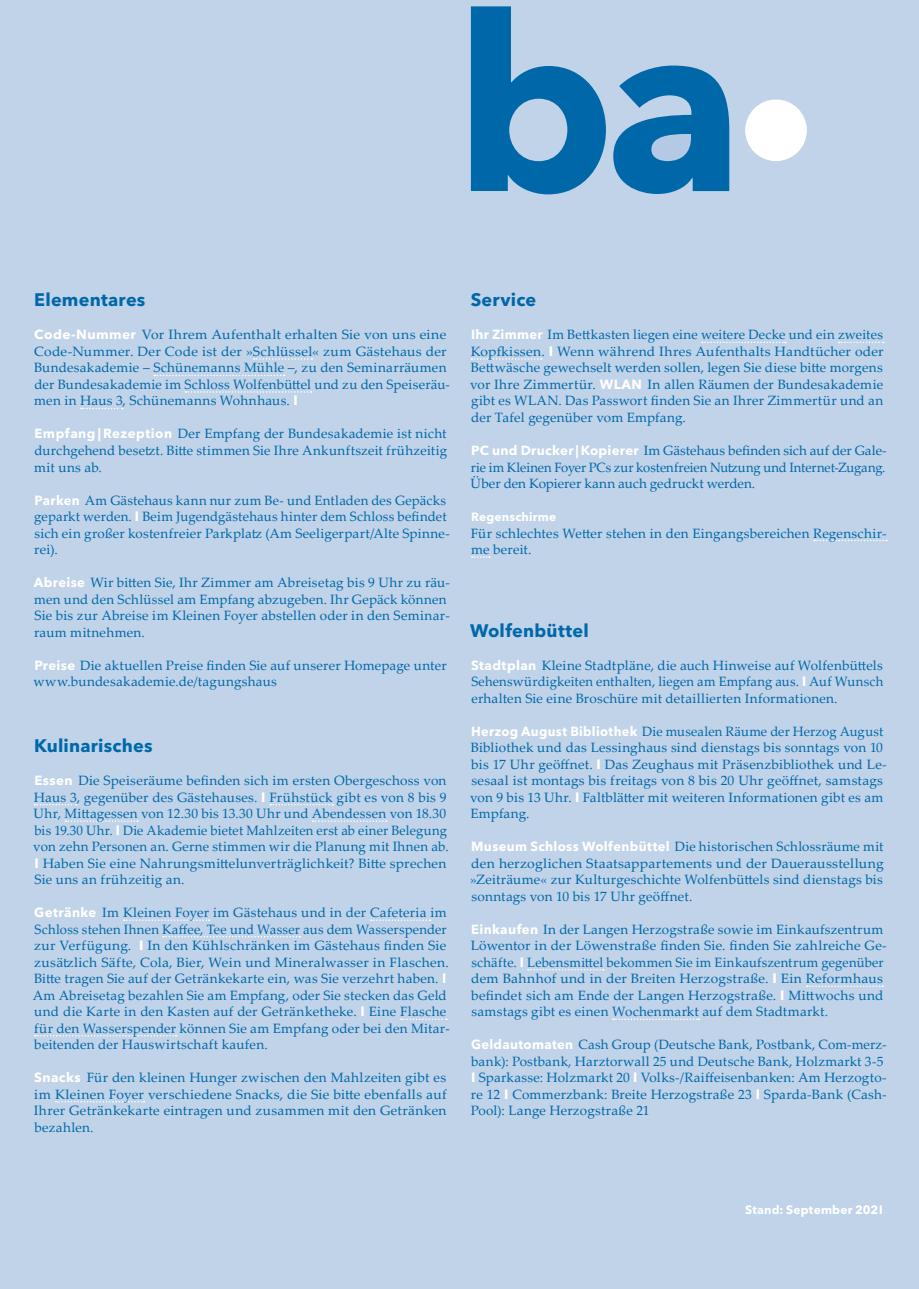
<style>
.page{position:relative;width:919px;height:1289px;background:#fff}
.page>*{position:absolute;margin:0;border:0;box-sizing:border-box;transform-origin:0 0}
.t1{font:700 244.05px "Avenir Next LT Pro Boldnew 01";color:#0068a9}
.t2{font:700 18px "Avenir Next LT Pro Boldnew 01";letter-spacing:.01em;color:#0068a9}
.t3{font:13.5px/16.5px "Palatino Linotype";letter-spacing:.015em;color:#0068a9}
.t4{font:700 12px "Avenir Next LT Pro Boldnew 01";letter-spacing:.015em;color:#fff}
.s1{font-family:"Avenir Next LT Pro Boldnew 01";font-weight:700;font-size:13.2px;color:#fff}
.s2{font-family:"Avenir Next LT Pro Boldnew 01";font-weight:700;color:#fff}
</style>
<div class="page">
<div style="left:0;top:0;width:918px;height:1288px;background:#c0d3e8"></div>
<svg style="left:613px;top:66px;width:116px;height:128px"></svg>
<div style="left:745px;top:99px;width:61px;height:62px;background:#fff;border-radius:50%"></div>
<svg style="left:254px;top:358px;width:58px;height:2px"></svg>
<svg style="left:154px;top:375px;width:130px;height:1px"></svg>
<svg style="left:185px;top:391px;width:126px;height:2px"></svg>
<svg style="left:81px;top:408px;width:42px;height:1px"></svg>
<svg style="left:35px;top:804px;width:42px;height:1px"></svg>
<svg style="left:270px;top:804px;width:63px;height:1px"></svg>
<svg style="left:65px;top:820px;width:73px;height:2px"></svg>
<svg style="left:312px;top:820px;width:75px;height:2px"></svg>
<svg style="left:124px;top:919px;width:86px;height:2px"></svg>
<svg style="left:371px;top:919px;width:59px;height:2px"></svg>
<svg style="left:163px;top:936px;width:137px;height:1px"></svg>
<svg style="left:401px;top:1018px;width:46px;height:2px"></svg>
<svg style="left:35px;top:1035px;width:142px;height:1px"></svg>
<svg style="left:56px;top:1101px;width:88px;height:1px"></svg>
<svg style="left:701px;top:342px;width:84px;height:1px"></svg>
<svg style="left:838px;top:342px;width:45px;height:1px"></svg>
<svg style="left:471px;top:358px;width:70px;height:2px"></svg>
<svg style="left:814px;top:540px;width:72px;height:1px"></svg>
<svg style="left:472px;top:556px;width:18px;height:2px"></svg>
<svg style="left:528px;top:969px;width:75px;height:1px"></svg>
<svg style="left:806px;top:985px;width:77px;height:2px"></svg>
<svg style="left:612px;top:1018px;width:87px;height:2px"></svg>
<h1 class="t1" style="left:455px;top:-44px;width:162px">b</h1>
<h2 class="t2" style="left:34px;top:289px;width:113px">Elementares</h2>
<p class="t3" style="left:34px;top:326px;width:417px"><span class="s1">Code-Nummer</span> Vor Ihrem Aufenthalt erhalten Sie von uns eine Code-Nummer. Der Code ist der »Schlüssel« zum Gästehaus der Bundesakademie – Schünemanns Mühle –, zu den Seminarräumen der Bundesakademie im Schloss Wolfenbüttel und zu den Speiseräu&shy;men in Haus 3, Schünemanns Wohnhaus. <span class="s2">I</span></p>
<p class="t3" style="left:34px;top:425px;width:414px;text-align:justify"><span class="s1">Empfang |Rezeption</span> Der Empfang der Bundesakademie ist nicht durchgehend besetzt. Bitte stimmen Sie Ihre Ankunftszeit frühzeitig mit uns ab.</p>
<p class="t3" style="left:34px;top:491px;width:417px"><span class="s1">Parken</span> Am Gästehaus kann nur zum Be- und Entladen des Gepäcks geparkt werden. <span class="s2">I</span> Beim Jugendgästehaus hinter dem Schloss befindet sich ein großer kostenfreier Parkplatz (Am Seeligerpart/Alte Spinne&shy;rei).</p>
<p class="t3" style="left:34px;top:573px;width:417px"><span class="s1">Abreise</span> Wir bitten Sie, Ihr Zimmer am Abreisetag bis 9 Uhr zu räu&shy;men und den Schlüssel am Empfang abzugeben. Ihr Gepäck können Sie bis zur Abreise im Kleinen Foyer abstellen oder in den Seminar&shy;raum mitnehmen.</p>
<p class="t3" style="left:33px;top:656px;width:415px"><span class="s1">Preise</span> Die aktuellen Preise finden Sie auf unserer Homepage unter www.bundesakademie.de/tagungshaus</p>
<h2 class="t2" style="left:34px;top:734px;width:120px">Kulinarisches</h2>
<p class="t3" style="left:33px;top:771px;width:417px"><span class="s1">Essen</span> Die Speiseräume befinden sich im ersten Obergeschoss von Haus 3, gegenüber des Gästehauses. <span class="s2">I</span> Frühstück gibt es von 8 bis 9<br>Uhr, Mittagessen von 12.30 bis 13.30 Uhr und Abendessen von 18.30 bis 19.30 Uhr. <span class="s2">I</span> Die Akademie bietet Mahlzeiten erst ab einer Belegung von zehn Personen an. Gerne stimmen wir die Planung mit Ihnen ab.<br><span class="s2">I</span> Haben Sie eine Nahrungsmittelunverträglichkeit? Bitte sprechen Sie uns an frühzeitig an.</p>
<p class="t3" style="left:33px;top:903px;width:418px"><span class="s1">Getränke</span> Im Kleinen Foyer im Gästehaus und in der Cafeteria im Schloss stehen Ihnen Kaffee, Tee und Wasser aus dem Wasserspender zur Verfügung. <span class="s2">I</span> In den Kühlschränken im Gästehaus finden Sie zusätzlich Säfte, Cola, Bier, Wein und Mineralwasser in Flaschen.<br>Bitte tragen Sie auf der Getränkekarte ein, was Sie verzehrt haben. <span class="s2">I </span>Am Abreisetag bezahlen Sie am Empfang, oder Sie stecken das Geld und die Karte in den Kasten auf der Getränketheke. <span class="s2">I</span> Eine Flasche für den Wasserspender können Sie am Empfang oder bei den Mitar&shy;beitenden der Hauswirtschaft kaufen.</p>
<p class="t3" style="left:34px;top:1068px;width:414px;text-align:justify"><span class="s1">Snacks</span> Für den kleinen Hunger zwischen den Mahlzeiten gibt es im Kleinen Foyer verschiedene Snacks, die Sie bitte ebenfalls auf Ihrer Getränkekarte eintragen und zusammen mit den Getränken bezahlen.</p>
<h2 class="t2" style="left:470px;top:289px;width:67px">Service</h2>
<p class="t3" style="left:470px;top:326px;width:415px;text-align:justify"><span class="s1">Ihr Zimmer</span> Im Bettkasten liegen eine weitere Decke und ein zweites Kopfkissen. <span class="s2">I</span> Wenn während Ihres Aufenthalts Handtücher oder Bettwäsche gewechselt werden sollen, legen Sie diese bitte morgens vor Ihre Zimmertür. <span class="s1">WLAN</span> In allen Räumen der Bundesakademie gibt es WLAN. Das Passwort finden Sie an Ihrer Zimmertür und an der Tafel gegenüber vom Empfang.</p>
<p class="t3" style="left:470px;top:441px;width:418px;text-align:justify"><span class="s1">PC und Drucker| Kopierer</span> Im Gästehaus befinden sich auf der Gale&shy;rie im Kleinen Foyer PCs zur kostenfreien Nutzung und Internet-Zugang.<br>Über den Kopierer kann auch gedruckt werden.</p>
<p class="t4" style="left:471px;top:509px;width:86px">Regenschirme</p>
<p class="t3" style="left:470px;top:524px;width:417px">Für schlechtes Wetter stehen in den Eingangsbereichen Regenschir&shy;me bereit.</p>
<h2 class="t2" style="left:470px;top:619px;width:120px">Wolfenbüttel</h2>
<p class="t3" style="left:471px;top:656px;width:414px;text-align:justify"><span class="s1">Stadtplan</span> Kleine Stadtpläne, die auch Hinweise auf Wolfenbüttels Sehenswürdigkeiten enthalten, liegen am Empfang aus. <span class="s2">I</span> Auf Wunsch erhalten Sie eine Broschüre mit detaillierten Informationen.</p>
<p class="t3" style="left:470px;top:722px;width:418px"><span class="s1">Herzog August Bibliothek</span> Die musealen Räume der Herzog August Bibliothek und das Lessinghaus sind dienstags bis sonntags von 10 bis 17 Uhr geöffnet. <span class="s2">I</span> Das Zeughaus mit Präsenzbibliothek und Le&shy;sesaal ist montags bis freitags von 8 bis 20 Uhr geöffnet, samstags von 9 bis 13 Uhr. <span class="s2">I</span> Faltblätter mit weiteren Informationen gibt es am Empfang.</p>
<p class="t3" style="left:470px;top:837px;width:415px;text-align:justify"><span class="s1">Museum Schloss Wolfenbüttel</span> Die historischen Schlossräume mit den herzoglichen Staatsappartements und der Dauerausstellung »Zeiträume« zur Kulturgeschichte Wolfenbüttels sind dienstags bis sonntags von 10 bis 17 Uhr geöffnet.</p>
<p class="t3" style="left:470px;top:920px;width:417px"><span class="s1">Einkaufen</span> In der Langen Herzogstraße sowie im Einkaufszentrum Löwentor in der Löwenstraße finden Sie. finden Sie zahlreiche Ge&shy;schäfte. <span class="s2">I</span> Lebensmittel bekommen Sie im Einkaufszentrum gegenüber dem Bahnhof und in der Breiten Herzogstraße. <span class="s2">I</span> Ein Reformhaus befindet sich am Ende der Langen Herzogstraße. <span class="s2">I</span> Mittwochs und samstags gibt es einen Wochenmarkt auf dem Stadtmarkt.</p>
<p class="t3" style="left:470px;top:1035px;width:417px"><span class="s1">Geldautomaten</span> Cash Group (Deutsche Bank, Postbank, Com-merz&shy;bank): Postbank, Harztorwall 25 und Deutsche Bank, Holzmarkt 3-5<br><span class="s2">I</span> Sparkasse: Holzmarkt 20 <span class="s2">I</span> Volks-/Raiffeisenbanken: Am Herzogto&shy;re 12 <span class="s2">I</span> Commerzbank: Breite Herzogstraße 23 <span class="s2">I</span> Sparda-Bank (Cash-Pool): Lange Herzogstraße 21</p>
<p class="t4" style="left:745px;top:1202px;width:140px">Stand: September 2021</p>
</div>
